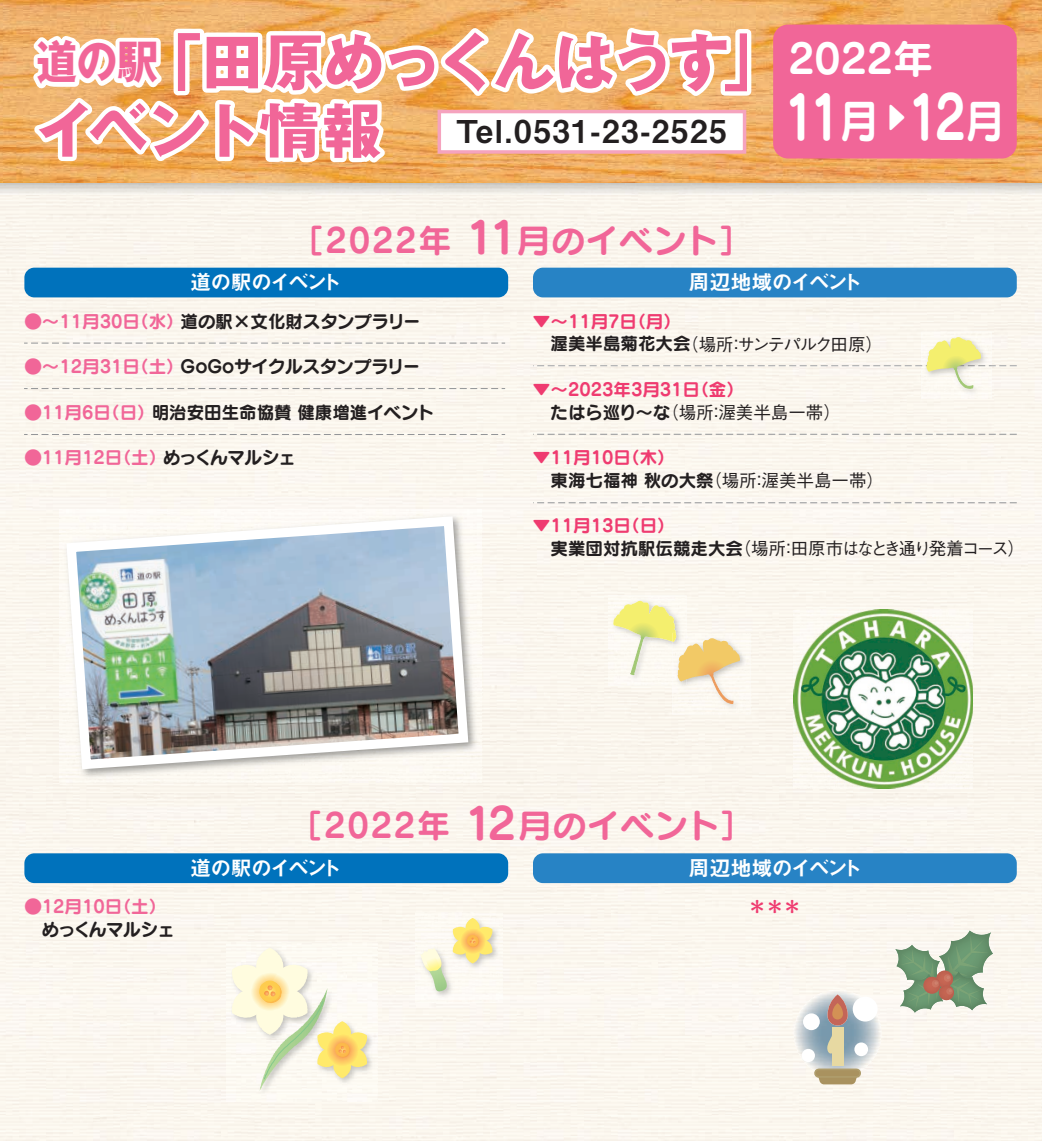
<style>
.page{position:relative;width:1042px;height:1141px;background:#fff}
.page>*{position:absolute;margin:0;border:0;box-sizing:border-box;transform-origin:0 0}
.t1{font:700 61.25px "Gothic MB101 Pr 6 N";letter-spacing:-.055em;color:#f16698}
.t2{font:59.5px "Seurat Pro B";color:#fff;scale:.81 1}
.t3{font:700 59.5px "Gothic MB101 Pr 6 N";letter-spacing:-.01em;color:#f16698}
.t4{font:40.25px "Seurat Pro B";color:#fff}
.t5{font:33.25px "Seurat Pro B";letter-spacing:.05em;color:#f16698}
.t6{font:31.5px "Midashi Go Pr 6 N MB31";letter-spacing:.05em;color:#231f20}
.t7{font:21px "Midashi Go Pr 6 N MB31";letter-spacing:-.07em;color:#fff}
.t8{font:21px "Midashi Go Pr 6 N MB31";letter-spacing:-.11em;color:#fff}
.t9{font:17.5px "Seurat Pro B";color:#231f20}
.t10{font:17.5px "Seurat Pro B";color:#ef3b70}
.t11{font:500 17.5px "Gothic BBB Pr 6 N";letter-spacing:-.005em;color:#231f20}
.t12{font:500 17.5px "Gothic BBB Pr 6 N";letter-spacing:-.13em;color:#231f20}
.t13{font:17.5px "Seurat Pro B";color:#f16698}
.t14{font:500 17.5px "Gothic BBB Pr 6 N";letter-spacing:-.085em;color:#231f20}
.t15{font:17.5px "Seurat Pro B";letter-spacing:-.05em;color:#231f20}
.s1{font-size:45.5px}
.s2{font-size:43.4px}
.s3{color:#f16698}
.s4{color:#231f20}
.s5{font-family:"Seurat Pro B";font-weight:400}
</style>
<div class="page">
<div style="left:0;top:195px;width:1042px;height:946px;background:#fbf6ee"></div>
<img style="left:0;top:0;width:1042px;height:195px">
<svg style="left:1041px;top:183px;width:1px;height:12px"></svg>
<div style="left:773px;top:25px;width:244px;height:134px;background:#f16698;border-radius:15px"></div>
<svg style="left:1px;top:20px;width:755px;height:182px"></svg>
<div style="left:24px;top:268px;width:484px;height:29px;background:#0072bc;border-radius:10px"></div>
<div style="left:533px;top:268px;width:484px;height:29px;background:#2783c5;border-radius:10px"></div>
<svg style="left:533px;top:434px;width:484px;height:1px"></svg>
<svg style="left:533px;top:502px;width:484px;height:1px"></svg>
<div style="left:24px;top:853px;width:484px;height:30px;background:#0072bc;border-radius:10px"></div>
<div style="left:533px;top:853px;width:484px;height:30px;background:#2783c5;border-radius:10px"></div>
<svg style="left:24px;top:343px;width:481px;height:1px"></svg>
<svg style="left:24px;top:388px;width:481px;height:1px"></svg>
<svg style="left:24px;top:434px;width:481px;height:1px"></svg>
<div style="left:60px;top:510px;width:422px;height:273px;background:#fcf9f2"></div>
<img style="left:61px;top:511px;width:412px;height:263px">
<img style="left:794px;top:610px;width:179px;height:178px">
<svg style="left:895px;top:931px;width:98px;height:82px"></svg>
<img style="left:794px;top:990px;width:87px;height:87px">
<svg style="left:817px;top:1073px;width:40px;height:11px"></svg>
<div style="left:819px;top:1068px;width:37px;height:10px;background:#af9d6c"></div>
<div style="left:819px;top:1070px;width:37px;height:6px;background:#a9925f"></div>
<div style="left:832px;top:1028px;width:11px;height:38px;background:#e7d9a2"></div>
<svg style="left:826px;top:1030px;width:6px;height:27px"></svg>
<svg style="left:827px;top:994px;width:21px;height:31px"></svg>
<div style="left:832px;top:1003px;width:11px;height:16px;background:#d39155;border-radius:5px"></div>
<div style="left:803px;top:1013px;width:17px;height:17px;background:#fff;border-radius:50%"></div>
<div style="left:853px;top:997px;width:24px;height:24px;background:#fff;border-radius:50%"></div>
<div style="left:801px;top:1049px;width:14px;height:13px;background:#fff;border-radius:50%"></div>
<div style="left:854px;top:1042px;width:14px;height:14px;background:#fff;border-radius:50%"></div>
<img style="left:608px;top:596px;width:64px;height:89px">
<svg style="left:613px;top:601px;width:32px;height:74px"></svg>
<img style="left:921px;top:332px;width:70px;height:67px">
<svg style="left:533px;top:337px;width:484px;height:52px"></svg>
<img style="left:672px;top:633px;width:78px;height:81px">
<svg style="left:672px;top:633px;width:61px;height:72px"></svg>
<div style="left:226px;top:943px;width:151px;height:158px;background:#fdfaf3"></div>
<svg style="left:232px;top:948px;width:135px;height:137px"></svg>
<img style="left:415px;top:913px;width:88px;height:89px">
<svg style="left:453px;top:918px;width:39px;height:45px"></svg>
<svg style="left:420px;top:947px;width:27px;height:44px"></svg>
<h1 class="t1" style="left:36px;top:11px;width:749px"><span class="s1">道の駅</span>「田原めっくんはうす」</h1>
<h2 class="t3" style="left:36px;top:81px;width:347px">イベント情報</h2>
<h2 class="t2" style="left:784px;top:76px;width:272px">11<span class="s1">月</span> <sup>▶</sup>12<span class="s1">月</span></h2>
<h3 class="t4" style="left:788px;top:31px;width:146px">2022年</h3>
<h3 class="t6" style="left:456px;top:106px;width:272px">Tel.0531-23-2525</h3>
<h3 class="t5" style="left:291px;top:217px;width:462px">［2022年 <span class="s2">11</span>月のイベント］</h3>
<p class="t8" style="left:190px;top:265px;width:153px">道の駅のイベント</p>
<p class="t7" style="left:688px;top:265px;width:175px">周辺地域のイベント</p>
<p class="t9" style="left:24px;top:309px;width:398px"><span class="s3">●～11月30日（水）</span>道の駅×文化財スタンプラリー</p>
<p class="t9" style="left:24px;top:354px;width:397px"><span class="s3">●～12月31日（土）</span>GoGoサイクルスタンプラリー</p>
<p class="t9" style="left:24px;top:400px;width:411px"><span class="s3">●11月6日（日）</span>明治安田生命協賛 健康増進イベント</p>
<p class="t13" style="left:24px;top:445px;width:273px">●11月12日（土）<span class="s4">めっくんマルシェ</span></p>
<p class="t10" style="left:533px;top:309px;width:149px">▼～11月7日（月）</p>
<p class="t14" style="left:533px;top:330px;width:351px"><span class="s5">　渥美半島菊花大会</span>（場所：サンテパルク田原）</p>
<p class="t10" style="left:533px;top:377px;width:212px">▼～2023年3月31日（金）</p>
<p class="t11" style="left:533px;top:398px;width:309px"><span class="s5">　たはら巡り～な</span>（場所：渥美半島一帯）</p>
<p class="t10" style="left:533px;top:445px;width:143px">▼11月10日（木）</p>
<p class="t11" style="left:533px;top:466px;width:352px"><span class="s5">　東海七福神 秋の大祭</span>（場所：渥美半島一帯）</p>
<p class="t10" style="left:533px;top:513px;width:143px">▼11月13日（日）</p>
<p class="t12" style="left:533px;top:535px;width:493px"><span class="s5">　実業団対抗駅伝競走大会</span>（場所：田原市はなとき通り発着コース）</p>
<h3 class="t5" style="left:289px;top:803px;width:465px">［2022年 <span class="s2">12</span>月のイベント］</h3>
<p class="t13" style="left:24px;top:894px;width:143px">●12月10日（土）</p>
<p class="t15" style="left:24px;top:917px;width:152px">　めっくんマルシェ</p>
<p class="t8" style="left:190px;top:851px;width:153px">道の駅のイベント</p>
<p class="t7" style="left:688px;top:851px;width:175px">周辺地域のイベント</p>
<p class="t10" style="left:748px;top:894px;width:54px">＊＊＊</p>
</div>
